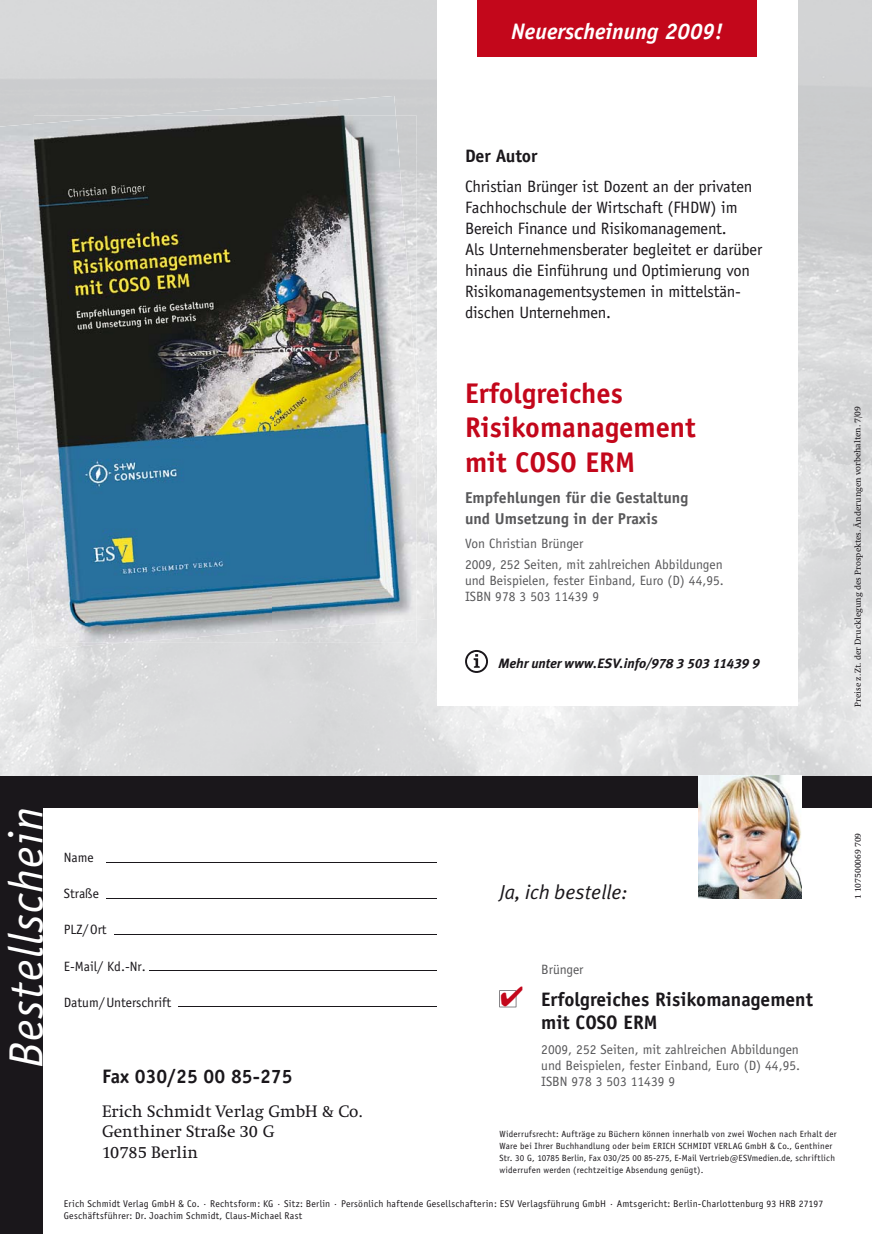
<style>
.page{position:relative;width:872px;height:1234px;background:#fff}
.page>*{position:absolute;margin:0;border:0;box-sizing:border-box;transform-origin:0 0}
.t1{font:italic 48px "Officina Sans";letter-spacing:.03em;color:#fff}
.t2{font:700 28.5px/34.5px "Officina Sans";color:#c3071b}
.t3{font:italic 700 22.5px "Officina Sans";color:#fff}
.t4{font:italic 20.25px "Meta Plus Normal";color:#1a171b}
.t5{font:700 19.5px/23.4px "Officina Sans";color:#1a171b}
.t6{font:700 18px "Officina Sans";letter-spacing:-.01em;color:#1a171b}
.t7{font:17.25px/20.9px "Swift";color:#1a171b}
.t8{font:16.5px/21px "Officina Sans";letter-spacing:-.01em;color:#1a171b}
.t9{font:700 15.75px/21px "Officina Sans";color:#58585a}
.t10{font:13.5px/16.2px "Officina Sans";color:#58585a}
.t11{font:13.5px "Officina Sans";color:#1a171b}
.t12{font:italic 13.5px "Meta Bold LF";color:#1a171b}
.t13{font:9.75px/12px "Officina Sans";letter-spacing:.025em;color:#1a171b}
.t14{font:9px/12px "Officina Sans";letter-spacing:.025em;color:#1a171b}
.t15{font:9px "Swift";color:#1a171b}
</style>
<div class="page">
<img style="left:410px;top:155px;width:462px;height:620px">
<img style="left:0;top:649px;width:51px;height:126px">
<div style="left:51px;top:642px;width:359px;height:133px;background:#dbdbdd"></div>
<hr style="left:106px;top:862px;width:331px;height:1px;background:#1a171b">
<hr style="left:106px;top:898px;width:331px;height:1px;background:#1a171b">
<hr style="left:115px;top:934px;width:322px;height:1px;background:#1a171b">
<hr style="left:149px;top:970px;width:288px;height:1px;background:#1a171b">
<hr style="left:179px;top:1006px;width:258px;height:1px;background:#1a171b">
<div style="left:0;top:799px;width:43px;height:434px;background:#1a171b"></div>
<div style="left:0;top:775px;width:872px;height:32px;background:#1a171b"></div>
<div style="left:437px;top:0;width:360px;height:706px;background:#fff"></div>
<img style="left:0;top:96px;width:48px;height:553px">
<div style="left:96px;top:96px;width:339px;height:50px;background:#cbcdce"></div>
<img style="left:386px;top:347px;width:49px;height:302px">
<img style="left:48px;top:642px;width:97px;height:7px">
<img style="left:34px;top:115px;width:382px;height:527px">
<img style="left:698px;top:775px;width:104px;height:123px">
<svg style="left:465px;top:650px;width:23px;height:22px"></svg>
<div style="left:477px;top:0;width:279px;height:57px;background:#c3071b"></div>
<svg style="left:499px;top:990px;width:18px;height:17px"></svg>
<h3 class="t3" style="left:511px;top:17px;width:213px">Neuerscheinung 2009!</h3>
<h3 class="t6" style="left:465px;top:145px;width:74px">Der Autor</h3>
<p class="t8" style="left:465px;top:176px;width:299px">Christian Brünger ist Dozent an der privaten Fachhochschule der Wirtschaft (FHDW) im Bereich Finance und Risikomanagement.<br>Als Unternehmensberater begleitet er darüber hinaus die Einführung und Optimierung von Risikomanagementsystemen in mittelstän&shy;dischen Unternehmen.</p>
<h2 class="t2" style="left:465px;top:375px;width:232px">Erfolgreiches<br>Risikomanagement mit COSO ERM</h2>
<h3 class="t9" style="left:465px;top:486px;width:225px">Empfehlungen für die Gestaltung und Umsetzung in der Praxis</h3>
<h3 class="t10" style="left:465px;top:533px;width:259px;line-height:20.4px">Von Christian Brünger<br>2009, 252 Seiten, mit zahlreichen Abbildungen</h3>
<h3 class="t10" style="left:465px;top:572px;width:260px">und Beispielen, fester Einband, Euro (D) 44,95.<br>ISBN 978 3 503 11439 9</h3>
<h3 class="t12" style="left:498px;top:655px;width:263px">Mehr unter www.ESV.info/978 3 503 11439 9</h3>
<p class="t15" style="left:853px;top:706px;width:302px;rotate:-90deg">Preise z.Zt. der Drucklegung des Prospektes. Änderungen vorbehalten. 7/09</p>
<h1 class="t1" style="left:-2px;top:1067px;width:262px;rotate:-90deg">Bestellschein</h1>
<h3 class="t11" style="left:64px;top:849px;width:31px">Name</h3>
<h3 class="t11" style="left:64px;top:885px;width:37px">Straße</h3>
<h3 class="t11" style="left:64px;top:921px;width:44px">PLZ/Ort</h3>
<h3 class="t11" style="left:64px;top:957px;width:83px">E-Mail/ Kd.-Nr.</h3>
<h3 class="t11" style="left:64px;top:993px;width:109px">Datum/ Unterschrift</h3>
<h3 class="t5" style="left:102px;top:1064px;width:192px">Fax 030/25 00 85-275</h3>
<h3 class="t7" style="left:102px;top:1100px;width:262px">Erich Schmidt Verlag GmbH &amp; Co.<br>Genthiner Straße 30 G<br>10785 Berlin</h3>
<h3 class="t4" style="left:499px;top:879px;width:130px">Ja, ich bestelle:</h3>
<h3 class="t10" style="left:541px;top:961px;width:44px">Brünger</h3>
<h3 class="t5" style="left:541px;top:987px;width:273px">Erfolgreiches Risikomanagement mit COSO ERM</h3>
<h3 class="t10" style="left:541px;top:1041px;width:260px;text-align:justify">2009, 252 Seiten, mit zahlreichen Abbildungen und Beispielen, fester Einband, Euro (D) 44,95.<br>ISBN 978 3 503 11439 9</h3>
<p class="t14" style="left:499px;top:1127px;width:339px">Widerrufsrecht: Aufträge zu Büchern können innerhalb von zwei Wochen nach Erhalt der Ware bei Ihrer Buchhandlung oder beim ERICH SCHMIDT VERLAG GmbH &amp; Co., Genthiner Str. 30 G, 10785 Berlin, Fax 030/25 00 85-275, E-Mail Vertrieb@ESVmedien.de, schriftlich widerrufen werden (rechtzeitige Absendung genügt).</p>
<p class="t13" style="left:64px;top:1197px;width:761px">Erich Schmidt Verlag GmbH &amp; Co. · Rechtsform: KG · Sitz: Berlin · Persönlich haftende Gesellschafterin: ESV Verlagsführung GmbH · Amtsgericht: Berlin-Charlottenburg 93 HRB 27197<br>Geschäftsführer: Dr. Joachim Schmidt, Claus-Michael Rast</p>
<p class="t15" style="left:853px;top:898px;width:68px;rotate:-90deg">1 107500069 709</p>
</div>
